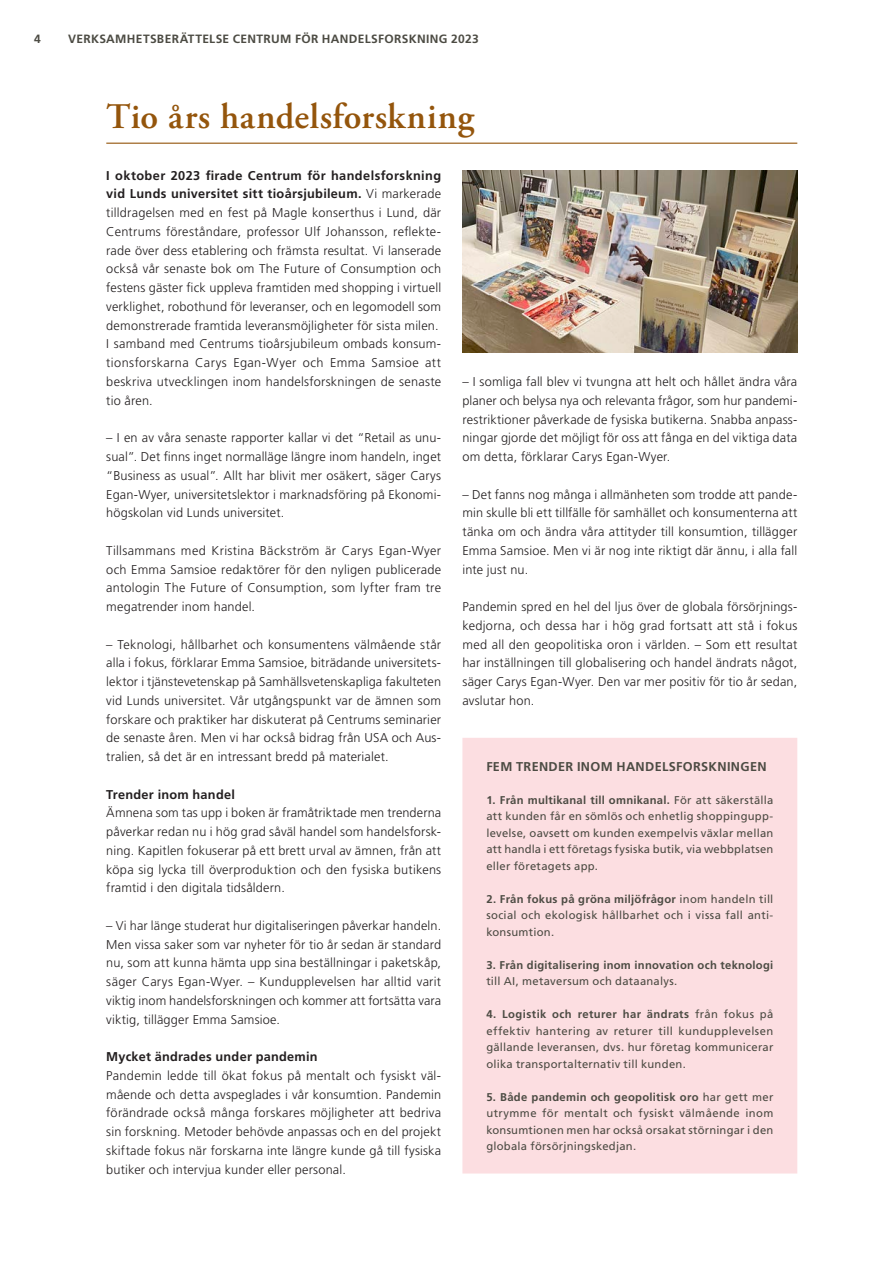
<style>
.page{position:relative;width:893px;height:1263px;background:#fff}
.page>*{position:absolute;margin:0;border:0;box-sizing:border-box;transform-origin:0 0}
.Brons_huvudrubriker{font:600 36px "Adobe Garamond Pro";letter-spacing:.015em;color:#94550c}
.Svart_Brödtext_utan_indrag{font:300 12.75px/18.8px "Frutiger LT Std";letter-spacing:.015em;color:#231f20;text-align:justify}
.Svart_Brödtext_utan_indrag-2{font:700 12.75px "Frutiger LT Std";letter-spacing:.02em;color:#231f20}
.Grå_Bild-Fakta_u_indrag{font:700 12.75px "Frutiger LT Std";letter-spacing:.025em;color:#4c4b43}
.t1{font:700 12px "Frutiger LT Std";letter-spacing:.025em;color:#4c4b43}
.Grå_Bild-Fakta_u_indrag-2{font:11.25px/16.5px "Frutiger LT Std";letter-spacing:.02em;color:#4c4b43;text-align:justify}
.Grå_Bild-Fakta_u_indrag-3{font:700 11.25px/16.5px "Frutiger LT Std";letter-spacing:.025em;color:#4c4b43}
.s1{font-weight:700}
.s2{font-weight:400}
</style>
<div class="page">
<div style="left:462px;top:738px;width:335px;height:435px;background:#fcdee1"></div>
<hr style="left:106px;top:143px;width:691px;height:1px;background:#94550c">
<img style="left:462px;top:170px;width:335px;height:183px">
<p class="t1" style="left:34px;top:32px;width:8px">4</p>
<p class="t1" style="left:68px;top:32px;width:412px">VERKSAMHETSBERÄTTELSE CENTRUM FÖR HANDELSFORSKNING 2023</p>
<p class="Brons_huvudrubriker" style="left:106px;top:96px;width:369px">Tio års handelsforskning</p>
<p class="Svart_Brödtext_utan_indrag" style="left:106px;top:166px;width:336px"><span class="s1">I oktober 2023 firade Centrum för handelsforskning vid Lunds universitet sitt tioårsjubileum.</span> Vi markerade tilldragelsen med en fest på Magle konserthus i Lund, där Centrums föreståndare, professor Ulf Johansson, reflekte&shy;rade över dess etablering och främsta resultat. Vi lanserade också vår senaste bok om The Future of Consumption och festens gäster fick uppleva framtiden med shopping i virtuell verklighet, robothund för leveranser, och en legomodell som demonstrerade framtida leveransmöjligheter för sista milen.</p>
<p class="Svart_Brödtext_utan_indrag" style="left:106px;top:335px;width:336px">I samband med Centrums tioårsjubileum ombads konsum&shy;tionsforskarna Carys Egan-Wyer och Emma Samsioe att beskriva utvecklingen inom handelsforskningen de senaste tio åren.</p>
<p class="Svart_Brödtext_utan_indrag" style="left:106px;top:429px;width:336px">– I en av våra senaste rapporter kallar vi det “Retail as unu&shy;sual”. Det finns inget normalläge längre inom handeln, inget “Business as usual”. Allt har blivit mer osäkert, säger Carys Egan-Wyer, universitetslektor i marknadsföring på Ekonomi&shy;högskolan vid Lunds universitet.</p>
<p class="Svart_Brödtext_utan_indrag" style="left:106px;top:541px;width:336px">Tillsammans med Kristina Bäckström är Carys Egan-Wyer och Emma Samsioe redaktörer för den nyligen publicerade antologin The Future of Consumption, som lyfter fram tre megatrender inom handel.</p>
<p class="Svart_Brödtext_utan_indrag" style="left:106px;top:635px;width:336px">– Teknologi, hållbarhet och konsumentens välmående står alla i fokus, förklarar Emma Samsioe, biträdande universitets&shy;lektor i tjänstevetenskap på Samhällsvetenskapliga fakulteten vid Lunds universitet. Vår utgångspunkt var de ämnen som forskare och praktiker har diskuterat på Centrums seminarier de senaste åren. Men vi har också bidrag från USA och Aus&shy;tralien, så det är en intressant bredd på materialet.</p>
<p class="Svart_Brödtext_utan_indrag-2" style="left:106px;top:787px;width:130px">Trender inom handel</p>
<p class="Svart_Brödtext_utan_indrag" style="left:106px;top:804px;width:336px">Ämnena som tas upp i boken är framåtriktade men trenderna påverkar redan nu i hög grad såväl handel som handelsforsk&shy;ning. Kapitlen fokuserar på ett brett urval av ämnen, från att köpa sig lycka till överproduktion och den fysiska butikens framtid i den digitala tidsåldern.</p>
<p class="Svart_Brödtext_utan_indrag" style="left:106px;top:916px;width:336px">– Vi har länge studerat hur digitaliseringen påverkar handeln.<br>Men vissa saker som var nyheter för tio år sedan är standard nu, som att kunna hämta upp sina beställningar i paketskåp, säger Carys Egan-Wyer. – Kundupplevelsen har alltid varit viktig inom handelsforskningen och kommer att fortsätta vara viktig, tillägger Emma Samsioe.</p>
<p class="Svart_Brödtext_utan_indrag-2" style="left:106px;top:1049px;width:213px">Mycket ändrades under pandemin</p>
<p class="Svart_Brödtext_utan_indrag" style="left:106px;top:1066px;width:336px">Pandemin ledde till ökat fokus på mentalt och fysiskt väl&shy;mående och detta avspeglades i vår konsumtion. Pandemin förändrade också många forskares möjligheter att bedriva sin forskning. Metoder behövde anpassas och en del projekt skiftade fokus när forskarna inte längre kunde gå till fysiska butiker och intervjua kunder eller personal.</p>
<p class="Svart_Brödtext_utan_indrag" style="left:462px;top:372px;width:336px">– I somliga fall blev vi tvungna att helt och hållet ändra våra planer och belysa nya och relevanta frågor, som hur pandemi&shy;restriktioner påverkade de fysiska butikerna. Snabba anpass&shy;ningar gjorde det möjligt för oss att fånga en del viktiga data om detta, förklarar Carys Egan-Wyer.</p>
<p class="Svart_Brödtext_utan_indrag" style="left:462px;top:485px;width:336px">– Det fanns nog många i allmänheten som trodde att pande&shy;min skulle bli ett tillfälle för samhället och konsumenterna att tänka om och ändra våra attityder till konsumtion, tillägger Emma Samsioe. Men vi är nog inte riktigt där ännu, i alla fall inte just nu.</p>
<p class="Svart_Brödtext_utan_indrag" style="left:462px;top:598px;width:336px">Pandemin spred en hel del ljus över de globala försörjnings&shy;kedjorna, och dessa har i hög grad fortsatt att stå i fokus med all den geopolitiska oron i världen. – Som ett resultat har inställningen till globalisering och handel ändrats något, säger Carys Egan-Wyer. Den var mer positiv för tio år sedan, avslutar hon.</p>
<p class="Grå_Bild-Fakta_u_indrag" style="left:486px;top:759px;width:282px">FEM TRENDER INOM HANDELSFORSKNINGEN</p>
<p class="Grå_Bild-Fakta_u_indrag-2" style="left:486px;top:792px;width:289px"><span class="s1">1. Från multikanal till omnikanal.</span> För att säkerställa att kunden får en sömlös och enhetlig shoppingupp&shy;levelse, oavsett om kunden exempelvis växlar mellan att handla i ett företags fysiska butik, via webbplatsen eller företagets app.</p>
<p class="Grå_Bild-Fakta_u_indrag-2" style="left:486px;top:891px;width:289px"><span class="s1">2. Från fokus på gröna miljöfrågor</span> inom handeln till social och ekologisk hållbarhet och i vissa fall anti&shy;konsumtion.</p>
<p class="Grå_Bild-Fakta_u_indrag-3" style="left:486px;top:957px;width:289px">3. Från digitalisering inom innovation och teknologi <span class="s2">till AI, metaversum och dataanalys.</span></p>
<p class="Grå_Bild-Fakta_u_indrag-2" style="left:486px;top:1006px;width:289px"><span class="s1">4. Logistik och returer har ändrats</span> från fokus på effektiv hantering av returer till kundupplevelsen gällande leveransen, dvs. hur företag kommunicerar olika transportalternativ till kunden.</p>
<p class="Grå_Bild-Fakta_u_indrag-2" style="left:486px;top:1089px;width:289px"><span class="s1">5. Både pandemin och geopolitisk oro</span> har gett mer utrymme för mentalt och fysiskt välmående inom konsumtionen men har också orsakat störningar i den globala försörjningskedjan.</p>
</div>
